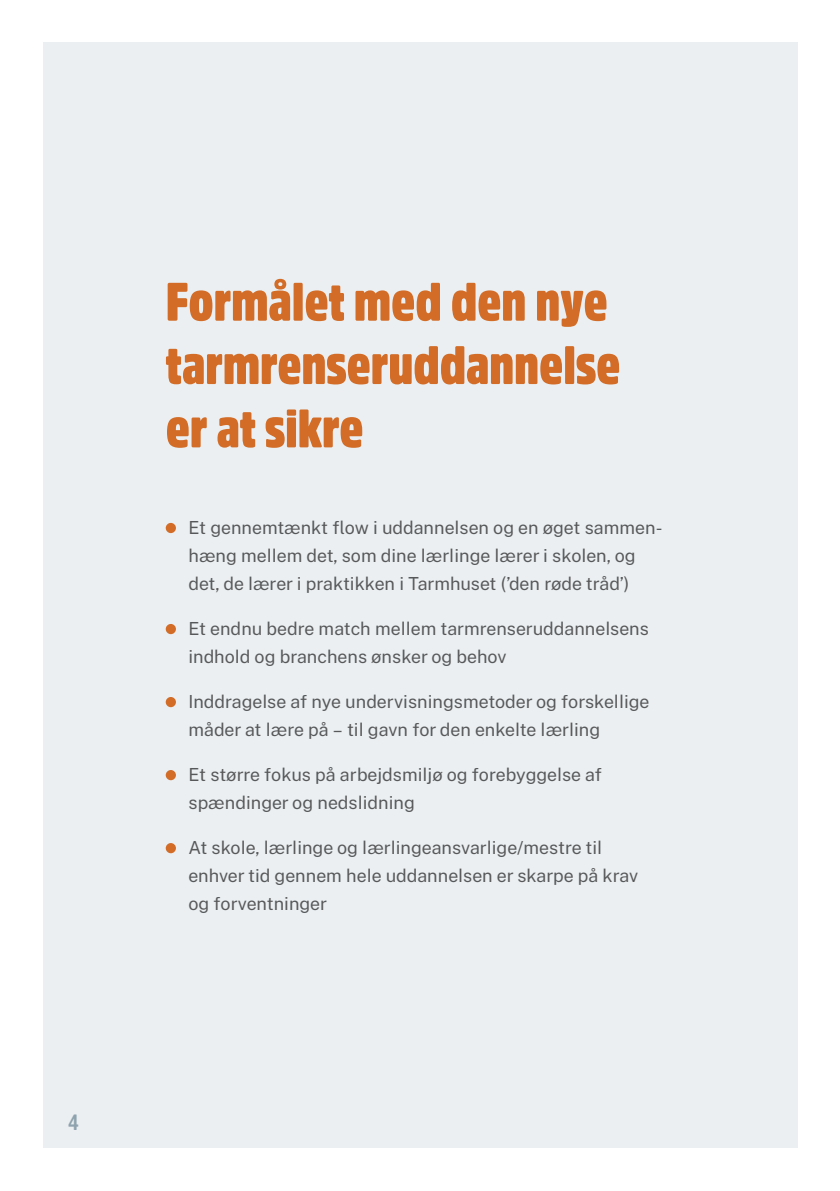
<style>
.page{position:relative;width:840px;height:1191px;background:#fff}
.page>*{position:absolute;margin:0;border:0;box-sizing:border-box;transform-origin:0 0}
.t1{font:900 53.6px/63.4px "Amsi Pro Cond";color:#d26c27}
.t2{font:700 22px "Amsi Pro Cond";color:#8ea3af}
.t3{font:18px/28px "Public Sans";color:#57585a}
</style>
<div class="page">
<div style="left:43px;top:43px;width:754px;height:1105px;background:#ebeff1"></div>
<div style="left:166px;top:523px;width:10px;height:10px;background:#d26c27;border-radius:50%"></div>
<div style="left:166px;top:624px;width:10px;height:10px;background:#d26c27;border-radius:50%"></div>
<div style="left:166px;top:697px;width:10px;height:10px;background:#d26c27;border-radius:50%"></div>
<div style="left:166px;top:770px;width:10px;height:10px;background:#d26c27;border-radius:50%"></div>
<div style="left:166px;top:843px;width:10px;height:10px;background:#d26c27;border-radius:50%"></div>
<p class="t2" style="left:68px;top:1106px;width:12px">4</p>
<h1 class="t1" style="left:166px;top:269px;width:456px">Formålet med den nye tarmrenseruddannelse er at sikre</h1>
<p class="t3" style="left:188px;top:513px;width:475px">Et gennemtænkt flow i uddannelsen og en øget sammen&shy;hæng mellem det, som dine lærlinge lærer i skolen, og det, de lærer i praktikken i Tarmhuset (’den røde tråd’)</p>
<p class="t3" style="left:188px;top:614px;width:462px">Et endnu bedre match mellem tarmrenseruddannelsens indhold og branchens ønsker og behov</p>
<p class="t3" style="left:188px;top:687px;width:462px">Inddragelse af nye undervisningsmetoder og forskellige måder at lære på – til gavn for den enkelte lærling</p>
<p class="t3" style="left:188px;top:760px;width:415px">Et større fokus på arbejdsmiljø og forebyggelse af spændinger og nedslidning</p>
<p class="t3" style="left:188px;top:833px;width:451px">At skole, lærlinge og lærlingeansvarlige/mestre til enhver tid gennem hele uddannelsen er skarpe på krav og forventninger</p>
</div>
